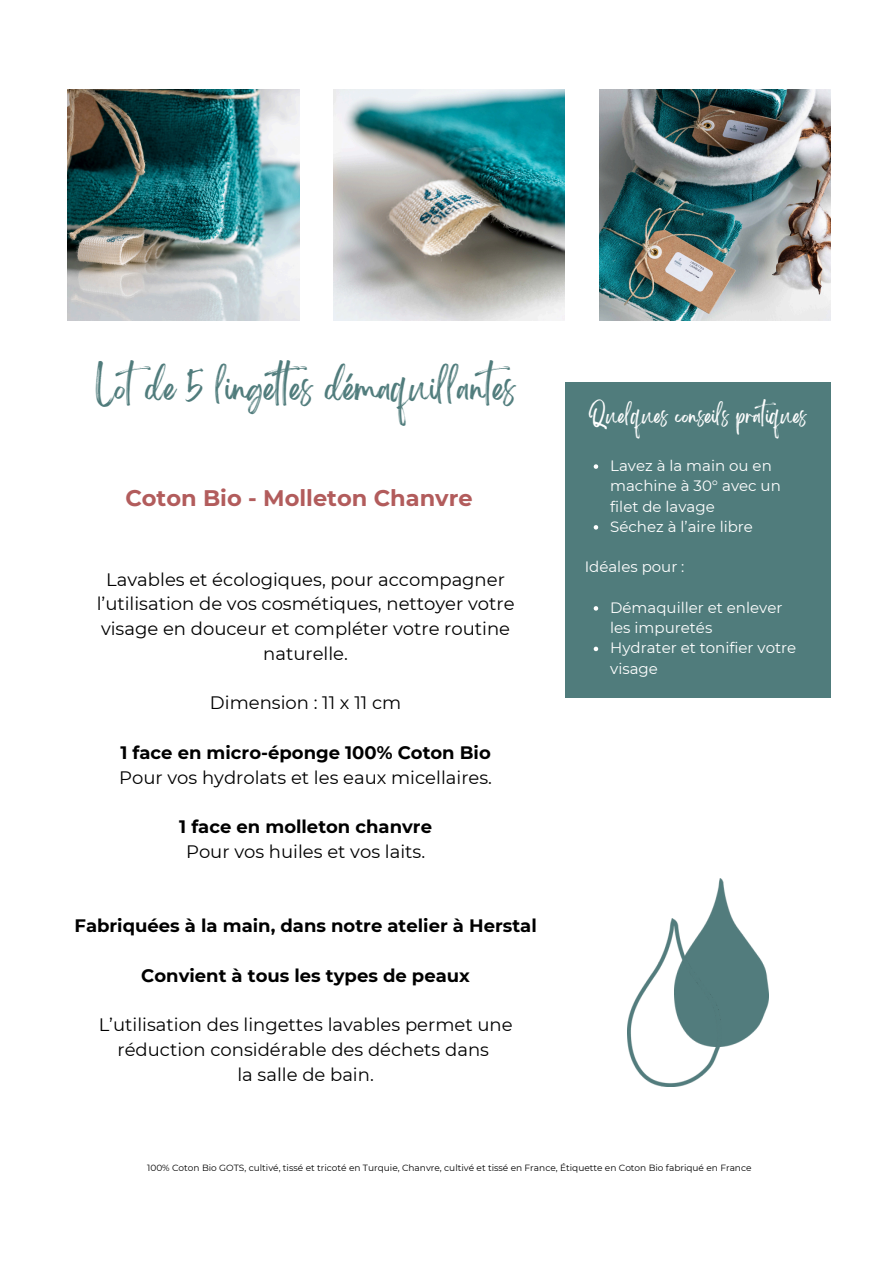
<style>
.page{position:relative;width:894px;height:1264px;background:#fff}
.page>*{position:absolute;margin:0;border:0;box-sizing:border-box;transform-origin:0 0}
.t1{font:30px "Brightwall";color:#507c7c}
.t2{font:700 22.5px "Montserrat";color:#b25c5c}
.t3{font:18px/24.8px "Montserrat";color:#000;text-align:center}
.t4{font:700 18px "Montserrat";color:#000}
.t5{font:18px "Brightwall";color:#fff}
.t6{font:15px/20.2px "Montserrat";color:#fff}
.t7{font:9px "Montserrat";color:#000}
.s1{font-weight:700}
</style>
<div class="page">
<img style="left:68px;top:89px;width:231px;height:231px">
<img style="left:334px;top:89px;width:230px;height:231px">
<img style="left:599px;top:89px;width:231px;height:231px">
<div style="left:564px;top:382px;width:266px;height:315px;background:#507c7c"></div>
<img style="left:708px;top:878px;width:60px;height:168px">
<img style="left:627px;top:918px;width:94px;height:168px">
<svg style="left:593px;top:464px;width:5px;height:5px"></svg>
<svg style="left:593px;top:525px;width:5px;height:4px"></svg>
<svg style="left:593px;top:606px;width:5px;height:4px"></svg>
<svg style="left:593px;top:646px;width:5px;height:5px"></svg>
<p class="t1" style="left:96px;top:377px;width:426px">Lotde 5 lingetes démaquillantes</p>
<h5 class="t2" style="left:125px;top:484px;width:349px">Coton Bio - Molleton Chanvre</h5>
<p class="t3" style="left:97px;top:566px;width:419px">Lavables et écologiques, pour accompagner l’utilisation de vos cosmétiques, nettoyer votre visage en douceur et compléter votre routine naturelle.</p>
<p class="t3" style="left:210px;top:690px;width:193px">Dimension : 11 x 11 cm</p>
<h4 class="t3" style="left:119px;top:740px;width:374px;text-align:left"><span class="s1">1 face en micro-éponge 100% Coton Bio<br></span>Pour vos hydrolats et les eaux micellaires.</h4>
<h2 class="t3" style="left:179px;top:814px;width:254px"><span class="s1">1 face en molleton chanvre<br></span>Pour vos huiles et vos laits.</h2>
<h4 class="t4" style="left:74px;top:914px;width:463px">Fabriquées à la main, dans notre atelier à Herstal</h4>
<h4 class="t4" style="left:141px;top:964px;width:330px">Convient à tous les types de peaux</h4>
<h4 class="t3" style="left:99px;top:1012px;width:415px">L’utilisation des lingettes lavables permet une réduction considérable des déchets dans<br>la salle de bain.</h4>
<h4 class="t5" style="left:588px;top:409px;width:219px">Quelques conseils pratiques</h4>
<h3 class="t6" style="left:610px;top:455px;width:172px">Lavez à la main ou en machine à 30° avec un filet de lavage</h3>
<h3 class="t6" style="left:610px;top:516px;width:144px">Séchez à l’aire libre</h3>
<h4 class="t6" style="left:584px;top:557px;width:101px">Idéales pour :</h4>
<p class="t6" style="left:610px;top:597px;width:174px">Démaquiller et enlever les impuretés</p>
<p class="t6" style="left:610px;top:638px;width:187px">Hydrater et tonifier votre visage</p>
<p class="t7" style="left:147px;top:1162px;width:605px">100% Coton Bio GOTS, cultivé, tissé et tricoté en Turquie, Chanvre, cultivé et tissé en France, Étiquette en Coton Bio fabriqué en France</p>
</div>
